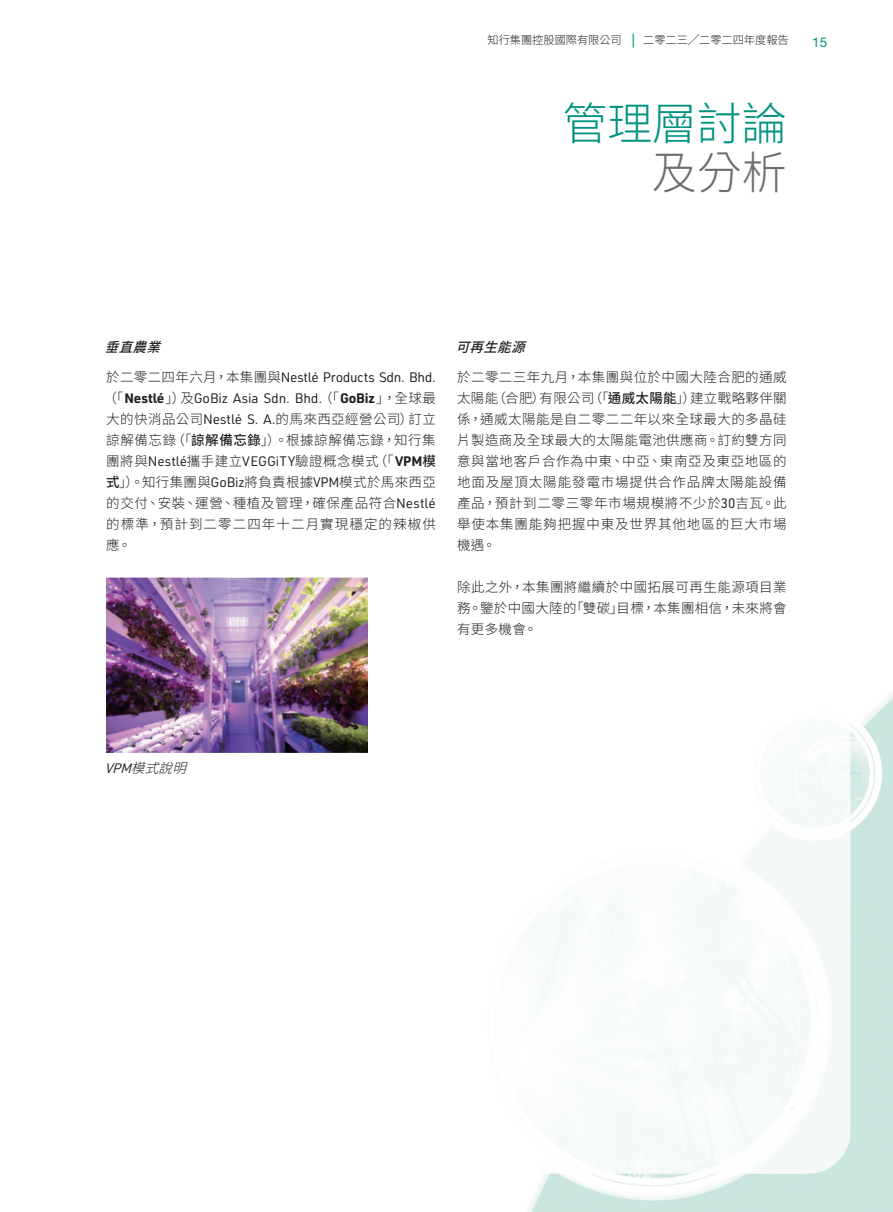
<style>
.page{position:relative;width:893px;height:1212px;background:#fff}
.page>*{position:absolute;margin:0;border:0;box-sizing:border-box;transform-origin:0 0}
.t1{font:300 45px "Source Han Sans TC";letter-spacing:-.005em;color:#009380}
.t2{font:300 45px "Source Han Sans TC";color:#6c6d70}
.Body_Text{font:300 13.5px/21px "Source Han Sans TC";letter-spacing:.04em;color:#231f20;text-align:justify}
.Heading_3{font:italic 500 13.5px "Source Han Sans TC";color:#231f20}
.Body_Text-2{font:italic 300 13.5px "Source Han Sans TC";color:#231f20}
.t3{font:13.5px "Helvetica Neue LT Std";color:#009380}
.t4{font:300 11.25px "Source Han Sans TC";letter-spacing:-.005em;color:#231f20}
.s1{font-family:"URWDIN";font-weight:400;font-size:15.75px;color:#009380}
.s2{font-family:"URWDIN";font-weight:400}
.s3{font-family:"URWDIN";font-weight:700}
.s4{font-weight:500}
</style>
<div class="page">
<img style="left:528px;top:693px;width:365px;height:519px">
<svg style="left:106px;top:693px;width:744px;height:481px"></svg>
<img style="left:106px;top:577px;width:262px;height:175px">
<p class="t4" style="left:487px;top:34px;width:303px">知行集團控股國際有限公司 <span class="s1">|</span> 二零二三╱二零二四年度報告</p>
<p class="t3" style="left:812px;top:34px;width:17px">15</p>
<h1 class="t1" style="left:563px;top:98px;width:226px">管理層討論</h1>
<h1 class="t2" style="left:652px;top:147px;width:136px">及分析</h1>
<p class="Heading_3" style="left:105px;top:339px;width:67px">垂直農業</p>
<p class="Body_Text" style="left:103px;top:366px;width:334px">於二零二四年六月，本集團與<span class="s2">Nestlé Products Sdn. Bhd.</span>（「<span class="s3">Nestlé</span>」）及<span class="s2">GoBiz Asia Sdn. Bhd.</span>（「<span class="s3">GoBiz</span>」，全球最大的快消品公司<span class="s2">Nestlé S. A.</span>的馬來西亞經營公司）訂立諒解備忘錄（「<span class="s4">諒解備忘錄</span>」）。根據諒解備忘錄，知行集團將與<span class="s2">Nestlé</span>攜手建立<span class="s2">VEGGiTY</span>驗證概念模式（「<span class="s3">VPM</span><span class="s4">模式</span>」）。知行集團與<span class="s2">GoBiz</span>將負責根據<span class="s2">VPM</span>模式於馬來西亞的交付、安裝、運營、種植及管理，確保產品符合<span class="s2">Nestlé</span>的標準，預計到二零二四年十二月實現穩定的辣椒供應。</p>
<p class="Heading_3" style="left:456px;top:339px;width:81px">可再生能源</p>
<p class="Body_Text" style="left:457px;top:366px;width:331px">於二零二三年九月，本集團與位於中國大陸合肥的通威太陽能（合肥）有限公司（「<span class="s4">通威太陽能</span>」）建立戰略夥伴關係，通威太陽能是自二零二二年以來全球最大的多晶硅片製造商及全球最大的太陽能電池供應商。訂約雙方同意與當地客戶合作為中東、中亞、東南亞及東亞地區的地面及屋頂太陽能發電市場提供合作品牌太陽能設備產品，預計到二零三零年市場規模將不少於<span class="s2">30</span>吉瓦。此舉使本集團能夠把握中東及世界其他地區的巨大市場機遇。</p>
<p class="Body_Text" style="left:457px;top:576px;width:331px">除此之外，本集團將繼續於中國拓展可再生能源項目業務。鑒於中國大陸的「雙碳」目標，本集團相信，未來將會有更多機會。</p>
<p class="Body_Text-2" style="left:105px;top:760px;width:93px"><span class="s2">VP M</span>模式說明</p>
</div>
